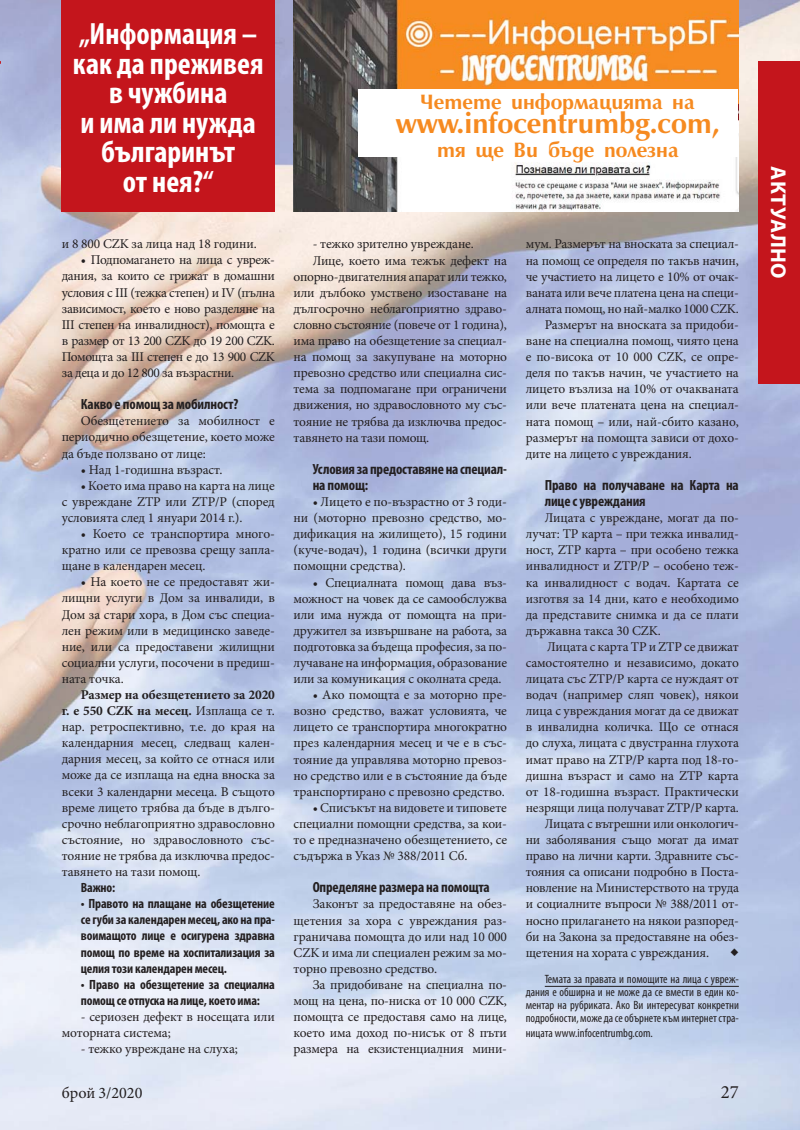
<style>
.page{position:relative;width:800px;height:1130px;background:#fff}
.page>*{position:absolute;margin:0;border:0;box-sizing:border-box;transform-origin:0 0}
.t1{font:700 condensed 30.9px/29.5px "Myriad Pro";color:#fff;text-align:center}
.t2{font:700 29.55px "Opal Bulgarian CYR";color:#f68a20}
.t3{font:700 21.45px "Opal Bulgarian CYR";color:#f68a20}
.t4{font:700 21.45px "Myriad Pro";letter-spacing:.02em;color:#fff}
.t5{font:18.75px "Minion Pro";color:#231f20}
.t6{font:16.05px "Minion Pro";color:#231f20}
.t7{font:700 condensed 14.7px/16px "Myriad Pro";letter-spacing:-.01em;color:#231f20}
.t8{font:13.35px/16px "Minion Pro";letter-spacing:-.01em;color:#231f20;text-align:justify}
.t9{font:700 condensed 13.35px/16px "Myriad Pro";letter-spacing:-.01em;color:#231f20;text-align:justify}
.t10{font:condensed 12px/13.2px "Myriad Pro";color:#231f20;text-align:justify}
.s1{font-weight:700}
.s2{font-size:18.75px}
</style>
<div class="page">
<img style="left:0;top:0;width:799px;height:1130px">
<img style="left:293px;top:1px;width:445px;height:210px">
<div style="left:757px;top:61px;width:42px;height:322px;background:#c4151c"></div>
<div style="left:62px;top:0;width:212px;height:211px;background:#c4151c"></div>
<div style="left:358px;top:89px;width:379px;height:68px;background:#fff"></div>
<hr style="left:544px;top:985px;width:194px;height:1px;background:#231f20">
<h1 class="t1" style="left:73px;top:22px;width:192px">„Информация – как да преживея в чужбина<br>и има ли нужда българинът<br>от нея?“</h1>
<p class="t8" style="left:62px;top:237px;width:196px">и 8 800 CZK за лица над 18 години.</p>
<p class="t8" style="left:62px;top:253px;width:214px;text-indent:19px">• Подпомагането на лица с увреж&shy;дания, за които се грижат в домашни условия с III (тежка степен) и IV (пълна зависимост, което е ново разделяне на III степен на инвалидност), помощта е в размер от 13 200 CZK до 19 200 CZK.<br>Помощта за III степен е до 13 900 CZK за деца и до 12 800 за възрастни.</p>
<p class="t7" style="left:81px;top:397px;width:159px">Какво е помощ за мобилност?</p>
<p class="t8" style="left:62px;top:414px;width:214px;text-indent:19px">Обезщетението за мобилност е периодично обезщетение, което може да бъде ползвано от лице:</p>
<p class="t8" style="left:81px;top:462px;width:143px">• Над 1-годишна възраст.</p>
<p class="t8" style="left:62px;top:478px;width:214px;text-indent:19px">• Което има право на карта на лице с увреждане ZTP или ZTP/P (според условията след 1 януари 2014 г.).</p>
<p class="t8" style="left:62px;top:527px;width:214px;text-indent:19px">• Което се транспортира много&shy;кратно или се превозва срещу запла&shy;щане в календарен месец.</p>
<p class="t8" style="left:62px;top:575px;width:214px;text-indent:19px">• На което не се предоставят жи&shy;лищни услуги в Дом за инвалиди, в Дом за стари хора, в Дом със специа&shy;лен режим или в медицинско заведе&shy;ние, или са предоставени жилищни социални услуги, посочени в предиш&shy;ната точка.</p>
<p class="t8" style="left:62px;top:688px;width:214px;text-indent:19px"><span class="s1">Размер на обезщетението за 2020 г. е 550 CZK на месец.</span> Изплаща се т. нар. ретроспективно, т.е. до края на календарния месец, следващ кален&shy;дарния месец, за който се отнася или може да се изплаща на една вноска за всеки 3 календарни месеца. В същото време лицето трябва да бъде в дълго&shy;срочно неблагоприятно здравословно състояние, но здравословното със&shy;тояние не трябва да изключва предос&shy;тавянето на тази помощ.</p>
<p class="t9" style="left:81px;top:880px;width:36px">Важно:</p>
<p class="t9" style="left:81px;top:896px;width:195px">• Правото на плащане на обезщетение се губи за календарен месец, ако на пра&shy;воимащото лице е осигурена здравна помощ по време на хоспитализация за целия този календарен месец.</p>
<p class="t9" style="left:81px;top:977px;width:195px">• Право на обезщетение за специална помощ се отпуска на лице, което има:</p>
<p class="t8" style="left:62px;top:1009px;width:214px;text-indent:19px">- сериозен дефект в носещата или моторната система;</p>
<p class="t8" style="left:81px;top:1042px;width:158px">- тежко увреждане на слуха;</p>
<h3 class="t3" style="left:420px;top:89px;width:275px">Четете информацията на</h3>
<h2 class="t2" style="left:395px;top:105px;width:325px">www.infocentrumbg.com,</h2>
<h3 class="t3" style="left:437px;top:137px;width:243px">тя ще Ви бъде полезна</h3>
<p class="t8" style="left:312px;top:237px;width:163px">- тежко зрително увреждане.</p>
<p class="t8" style="left:312px;top:253px;width:196px">Лице, което има тежък дефект на</p>
<p class="t8" style="left:293px;top:269px;width:215px">опорно-двигателния апарат или тежко,</p>
<p class="t8" style="left:293px;top:286px;width:215px">или дълбоко умствено изоставане на</p>
<p class="t8" style="left:293px;top:302px;width:215px">дългосрочно неблагоприятно здраво-</p>
<p class="t8" style="left:293px;top:318px;width:215px">словно състояние (повече от 1 година),</p>
<p class="t8" style="left:293px;top:334px;width:215px">има право на обезщетение за специал-</p>
<p class="t8" style="left:293px;top:350px;width:215px">на помощ за закупуване на моторно</p>
<p class="t8" style="left:293px;top:366px;width:215px">превозно средство или специална сис-</p>
<p class="t8" style="left:293px;top:382px;width:215px">тема за подпомагане при ограничени</p>
<p class="t8" style="left:293px;top:398px;width:215px">движения, но здравословното му със-</p>
<p class="t8" style="left:293px;top:414px;width:215px">тояние не трябва да изключва предос-</p>
<p class="t8" style="left:293px;top:430px;width:137px">тавянето на тази помощ.</p>
<p class="t7" style="left:312px;top:462px;width:196px">Условия за предоставяне на специал&shy;на помощ:</p>
<p class="t8" style="left:293px;top:495px;width:215px;text-indent:19px">• Лицето е по-възрастно от 3 годи&shy;ни (моторно превозно средство, мо&shy;дификация на жилището), 15 години (куче-водач), 1 година (всички други помощни средства).</p>
<p class="t8" style="left:293px;top:575px;width:215px;text-indent:19px">• Специалната помощ дава въз&shy;можност на човек да се самообслужва или има нужда от помощта на при&shy;дружител за извършване на работа, за подготовка за бъдеща професия, за по&shy;лучаване на информация, образование или за комуникация с околната среда.</p>
<p class="t8" style="left:293px;top:688px;width:215px;text-indent:19px">• Ако помощта е за моторно пре&shy;возно средство, важат условията, че лицето се транспортира многократно през календарния месец и че е в със&shy;тояние да управлява моторно превоз&shy;но средство или е в състояние да бъде транспортирано с превозно средство.</p>
<p class="t8" style="left:293px;top:800px;width:215px;text-indent:19px">• Списъкът на видовете и типовете специални помощни средства, за кои&shy;то е предназначено обезщетението, се съдържа в Указ № 388/2011 Сб.</p>
<p class="t7" style="left:312px;top:880px;width:178px">Определяне размера на помощта</p>
<p class="t8" style="left:293px;top:897px;width:215px;text-indent:19px">Законът за предоставяне на обез&shy;щетения за хора с увреждания раз&shy;граничава помощта до или над 10 000<br>CZK и има ли специален режим за мо&shy;торно превозно средство.</p>
<p class="t8" style="left:293px;top:977px;width:215px;text-indent:19px">За придобиване на специална по&shy;мощ на цена, по-ниска от 10 000 CZK, помощта се предоставя само на лице, което има доход по-нисък от 8 пъти размера на екзистенциалния мини-</p>
<p class="t8" style="left:525px;top:237px;width:214px">мум. Размерът на вноската за специал-</p>
<p class="t8" style="left:525px;top:253px;width:214px">на помощ се определя по такъв начин,</p>
<p class="t8" style="left:525px;top:269px;width:214px">че участието на лицето е 10% от очак-</p>
<p class="t8" style="left:525px;top:286px;width:214px">ваната или вече платена цена на специ-</p>
<p class="t8" style="left:525px;top:302px;width:214px">алната помощ, но най-малко 1000 CZK.</p>
<p class="t8" style="left:544px;top:318px;width:195px">Размерът на вноската за придоби-</p>
<p class="t8" style="left:525px;top:334px;width:214px">ване на специална помощ, чиято цена</p>
<p class="t8" style="left:525px;top:350px;width:214px">е по-висока от 10 000 CZK, се опре-</p>
<p class="t8" style="left:525px;top:366px;width:214px">деля по такъв начин, че участието на</p>
<p class="t8" style="left:525px;top:382px;width:214px">лицето възлиза на 10% от очакваната</p>
<p class="t8" style="left:525px;top:398px;width:214px">или вече платената цена на специал-</p>
<p class="t8" style="left:525px;top:414px;width:214px">ната помощ – или, най-сбито казано,</p>
<p class="t8" style="left:525px;top:430px;width:214px">размерът на помощта зависи от дохо-</p>
<p class="t8" style="left:525px;top:446px;width:167px">дите на лицето с увреждания.</p>
<p class="t7" style="left:544px;top:478px;width:195px">Право на получаване на Карта на лице с увреждания</p>
<p class="t8" style="left:525px;top:511px;width:214px;text-indent:19px">Лицата с увреждане, могат да по&shy;лучат: TP карта – при тежка инвалид&shy;ност, ZTP карта – при особено тежка инвалидност и ZTP/P – особено теж&shy;ка инвалидност с водач. Картата се изготвя за 14 дни, като е необходимо да представите снимка и да се плати държавна такса 30 CZK.</p>
<p class="t8" style="left:525px;top:640px;width:214px;text-align:right">Лицата с карта TP и ZTP се движат самостоятелно и независимо, докато лицата със ZTP/P карта се нуждаят от водач (например сляп човек), някои лица с увреждания могат да се движат в инвалидна количка. Що се отнася до слуха, лицата с двустранна глухота имат право на ZTP/P карта под 18-го&shy;дишна възраст и само на ZTP карта от 18-годишна възраст. Практически незрящи лица получават ZTP/P карта.<br>Лицата с вътрешни или онкологич-<br>ни заболявания също могат да имат право на лични карти. Здравните със&shy;тояния са описани подробно в Поста&shy;новление на Министерството на труда и социалните въпроси № 388/2011 от&shy;носно прилагането на някои разпоред&shy;би на Закона за предоставяне на обез&shy;щетения на хората с увреждания. <span class="s2">◆</span></p>
<p class="t10" style="left:525px;top:973px;width:214px;text-indent:19px">Темата за правата и помощите на лица с увреж&shy;дания е обширна и не може да се вмести в един ко&shy;ментар на рубриката. Ако Ви интересуват конкретни подробности, може да се обърнете към интернет стра-</p>
<p class="t10" style="left:525px;top:1027px;width:129px">ницата www.infocentrumbg.com.</p>
<p class="t6" style="left:62px;top:1086px;width:82px">брой 3/2020</p>
<h3 class="t5" style="left:720px;top:1084px;width:20px">27</h3>
<h3 class="t4" style="left:785px;top:166px;width:114px;rotate:90deg">АКТУАЛНО</h3>
</div>
